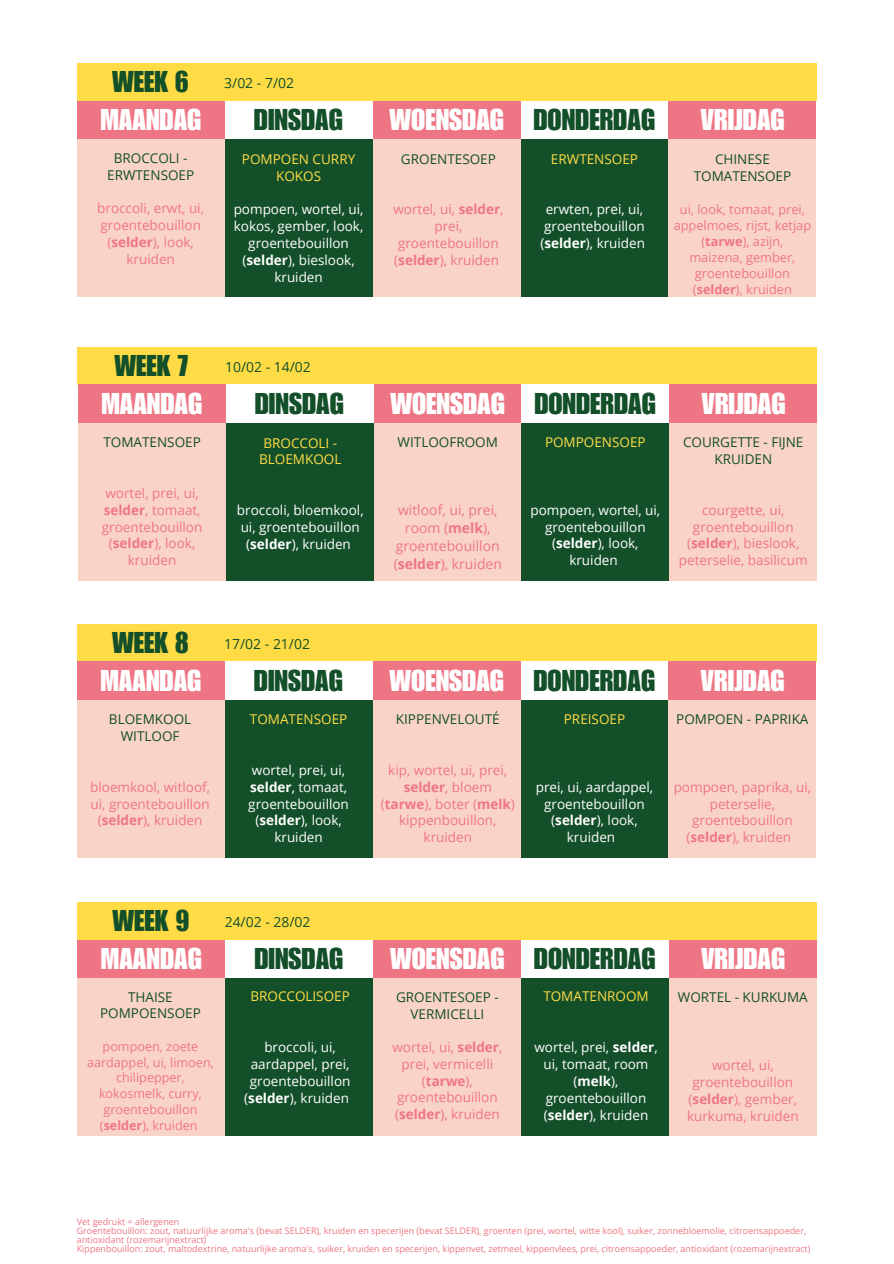
<style>
.page{position:relative;width:894px;height:1264px;background:#fff}
.page>*{position:absolute;margin:0;border:0;box-sizing:border-box;transform-origin:0 0}
.t1{font:29.25px "Impact LT Std";color:#fff}
.t2{font:29.25px "Impact LT Std";color:#134f29}
.t3{font:13.95px/18px "Open Sans";color:#ee7684;text-align:center}
.t4{font:13.95px "Open Sans";color:#134f29}
.t5{font:13.5px/16.8px "Open Sans";color:#ee7684;text-align:center}
.t6{font:13.5px/16.8px "Open Sans";color:#fff;text-align:center}
.t7{font:13.5px/16.8px "Open Sans";color:#134f29;text-align:center}
.t8{font:13.5px/16.8px "Open Sans";color:#ffdc46;text-align:center}
.t9{font:12.75px/15.9px "Open Sans";color:#ee7684;text-align:center}
.t10{font:12.6px/15.8px "Open Sans";color:#ee7684;text-align:center}
.t11{font:9px/9px "Open Sans";color:#ee7684}
.s1{font-weight:700}
</style>
<div class="page">
<div style="left:78px;top:347px;width:739px;height:37px;background:#ffdc46"></div>
<div style="left:77px;top:902px;width:739px;height:38px;background:#ffdc46"></div>
<div style="left:77px;top:624px;width:739px;height:37px;background:#ffdc46"></div>
<div style="left:78px;top:384px;width:147px;height:39px;background:#ee7684"></div>
<div style="left:77px;top:940px;width:148px;height:38px;background:#ee7684"></div>
<div style="left:77px;top:661px;width:147px;height:39px;background:#ee7684"></div>
<div style="left:78px;top:423px;width:147px;height:157px;background:#fad3c7"></div>
<div style="left:77px;top:978px;width:148px;height:157px;background:#fad3c7"></div>
<div style="left:77px;top:700px;width:148px;height:157px;background:#fad3c7"></div>
<div style="left:373px;top:384px;width:148px;height:39px;background:#ee7684"></div>
<div style="left:373px;top:940px;width:148px;height:38px;background:#ee7684"></div>
<div style="left:372px;top:661px;width:148px;height:39px;background:#ee7684"></div>
<div style="left:373px;top:423px;width:148px;height:157px;background:#fad3c7"></div>
<div style="left:373px;top:978px;width:148px;height:157px;background:#fad3c7"></div>
<div style="left:372px;top:700px;width:148px;height:157px;background:#fad3c7"></div>
<div style="left:225px;top:423px;width:148px;height:157px;background:#134f29"></div>
<div style="left:225px;top:978px;width:148px;height:157px;background:#134f29"></div>
<div style="left:225px;top:700px;width:147px;height:157px;background:#134f29"></div>
<div style="left:521px;top:423px;width:148px;height:157px;background:#134f29"></div>
<div style="left:521px;top:978px;width:147px;height:157px;background:#134f29"></div>
<div style="left:520px;top:700px;width:148px;height:157px;background:#134f29"></div>
<div style="left:669px;top:384px;width:148px;height:39px;background:#ee7684"></div>
<div style="left:668px;top:940px;width:148px;height:38px;background:#ee7684"></div>
<div style="left:668px;top:661px;width:148px;height:39px;background:#ee7684"></div>
<div style="left:669px;top:423px;width:148px;height:157px;background:#fad3c7"></div>
<div style="left:668px;top:978px;width:148px;height:157px;background:#fad3c7"></div>
<div style="left:668px;top:700px;width:148px;height:157px;background:#fad3c7"></div>
<div style="left:77px;top:64px;width:739px;height:37px;background:#ffdc46"></div>
<div style="left:77px;top:101px;width:147px;height:39px;background:#ee7684"></div>
<div style="left:77px;top:140px;width:148px;height:157px;background:#fad3c7"></div>
<div style="left:372px;top:101px;width:148px;height:39px;background:#ee7684"></div>
<div style="left:372px;top:140px;width:148px;height:157px;background:#fad3c7"></div>
<div style="left:225px;top:140px;width:147px;height:157px;background:#134f29"></div>
<div style="left:520px;top:140px;width:148px;height:157px;background:#134f29"></div>
<div style="left:668px;top:101px;width:148px;height:39px;background:#ee7684"></div>
<div style="left:668px;top:140px;width:148px;height:157px;background:#fad3c7"></div>
<h3 class="t2" style="left:112px;top:71px;width:78px">WEEK 6</h3>
<h2 class="t4" style="left:224px;top:73px;width:71px">3/02 - 7/02</h2>
<h1 class="t1" style="left:100px;top:110px;width:102px">MAANDAG</h1>
<h2 class="t2" style="left:254px;top:110px;width:90px">DINSDAG</h2>
<h1 class="t1" style="left:389px;top:110px;width:116px">WOENSDAG</h1>
<h1 class="t1" style="left:700px;top:110px;width:86px">VRIJDAG</h1>
<p class="t2" style="left:533px;top:110px;width:123px">DONDERDAG</p>
<h3 class="t7" style="left:107px;top:149px;width:89px">BROCCOLI -<br>ERWTENSOEP</h3>
<h2 class="t5" style="left:97px;top:200px;width:108px">broccoli, erwt, ui, groentebouillon (<span class="s1">selder</span>), look, kruiden</h2>
<h3 class="t8" style="left:242px;top:150px;width:115px">POMPOEN CURRY<br>KOKOS</h3>
<p class="t6" style="left:234px;top:201px;width:131px">pompoen, wortel, ui, kokos, gember, look, groentebouillon (<span class="s1">selder</span>), bieslook, kruiden</p>
<h3 class="t2" style="left:114px;top:355px;width:75px">WEEK 7</h3>
<h3 class="t1" style="left:101px;top:393px;width:102px">MAANDAG</h3>
<h1 class="t7" style="left:103px;top:433px;width:99px">TOMATENSOEP</h1>
<h1 class="t5" style="left:102px;top:484px;width:102px">wortel, prei, ui, <span class="s1">selder</span>, tomaat, groentebouillon (<span class="s1">selder</span>), look, kruiden</h1>
<h2 class="t4" style="left:225px;top:356px;width:87px">10/02 - 14/02</h2>
<h2 class="t2" style="left:255px;top:393px;width:90px">DINSDAG</h2>
<h3 class="t8" style="left:259px;top:434px;width:84px">BROCCOLI -<br>BLOEMKOOL</h3>
<h1 class="t6" style="left:237px;top:501px;width:128px">broccoli, bloemkool, ui, groentebouillon (<span class="s1">selder</span>), kruiden</h1>
<h3 class="t7" style="left:401px;top:150px;width:96px">GROENTESOEP</h3>
<h2 class="t5" style="left:393px;top:201px;width:112px">wortel, ui, <span class="s1">selder</span>, prei, groentebouillon (<span class="s1">selder</span>), kruiden</h2>
<p class="t8" style="left:551px;top:150px;width:89px">ERWTENSOEP</p>
<p class="t6" style="left:540px;top:201px;width:106px">erwten, prei, ui, groentebouillon (<span class="s1">selder</span>), kruiden</p>
<h3 class="t7" style="left:693px;top:150px;width:99px">CHINESE<br>TOMATENSOEP</h3>
<h2 class="t9" style="left:673px;top:201px;width:139px">ui, look, tomaat, prei, appelmoes, rijst, ketjap (<span class="s1">tarwe</span>), azijn, maizena, gember, groentebouillon (<span class="s1">selder</span>), kruiden</h2>
<h1 class="t1" style="left:390px;top:393px;width:116px">WOENSDAG</h1>
<h3 class="t2" style="left:534px;top:393px;width:123px">DONDERDAG</h3>
<h1 class="t1" style="left:701px;top:393px;width:86px">VRIJDAG</h1>
<h3 class="t7" style="left:397px;top:433px;width:102px">WITLOOFROOM</h3>
<h3 class="t8" style="left:545px;top:433px;width:102px">POMPOENSOEP</h3>
<h2 class="t7" style="left:683px;top:433px;width:122px">COURGETTE - FIJNE<br>KRUIDEN</h2>
<h2 class="t3" style="left:393px;top:500px;width:110px">witloof, ui, prei, room (<span class="s1">melk</span>), groentebouillon (<span class="s1">selder</span>), kruiden</h2>
<h2 class="t6" style="left:530px;top:501px;width:131px">pompoen, wortel, ui, groentebouillon (<span class="s1">selder</span>), look, kruiden</h2>
<h3 class="t5" style="left:678px;top:501px;width:130px">courgette, ui, groentebouillon (<span class="s1">selder</span>), bieslook, peterselie, basilicum</h3>
<h3 class="t2" style="left:112px;top:631px;width:78px">WEEK 8</h3>
<h3 class="t4" style="left:224px;top:633px;width:87px">17/02 - 21/02</h3>
<h1 class="t1" style="left:100px;top:670px;width:102px">MAANDAG</h1>
<h2 class="t2" style="left:254px;top:670px;width:90px">DINSDAG</h2>
<h1 class="t1" style="left:389px;top:670px;width:116px">WOENSDAG</h1>
<h3 class="t2" style="left:533px;top:670px;width:123px">DONDERDAG</h3>
<h3 class="t1" style="left:700px;top:670px;width:86px">VRIJDAG</h3>
<h2 class="t7" style="left:109px;top:710px;width:84px">BLOEMKOOL<br>WITLOOF</h2>
<h1 class="t8" style="left:250px;top:710px;width:99px">TOMATENSOEP</h1>
<h2 class="t7" style="left:396px;top:710px;width:105px">KIPPENVELOUTÉ</h2>
<h1 class="t8" style="left:563px;top:710px;width:63px">PREISOEP</h1>
<h3 class="t7" style="left:676px;top:710px;width:134px">POMPOEN - PAPRIKA</h3>
<h3 class="t5" style="left:90px;top:778px;width:121px">bloemkool, witloof, ui, groentebouillon (<span class="s1">selder</span>), kruiden</h3>
<h1 class="t6" style="left:248px;top:761px;width:102px">wortel, prei, ui, <span class="s1">selder</span>, tomaat, groentebouillon (<span class="s1">selder</span>), look, kruiden</h1>
<h3 class="t5" style="left:380px;top:761px;width:136px">kip, wortel, ui, prei, <span class="s1">selder</span>, bloem (<span class="s1">tarwe</span>), boter (<span class="s1">melk</span>) kippenbouillon, kruiden</h3>
<h2 class="t6" style="left:535px;top:778px;width:119px">prei, ui, aardappel, groentebouillon (<span class="s1">selder</span>), look, kruiden</h2>
<h2 class="t5" style="left:673px;top:778px;width:139px">pompoen, paprika, ui, peterselie, groentebouillon (<span class="s1">selder</span>), kruiden</h2>
<h2 class="t2" style="left:112px;top:910px;width:78px">WEEK 9</h2>
<h1 class="t1" style="left:101px;top:948px;width:102px">MAANDAG</h1>
<h1 class="t7" style="left:100px;top:987px;width:102px">THAISE<br>POMPOENSOEP</h1>
<h1 class="t10" style="left:87px;top:1038px;width:128px">pompoen, zoete aardappel, ui, limoen, chilipepper, kokosmelk, curry, groentebouillon (<span class="s1">selder</span>), kruiden</h1>
<h3 class="t4" style="left:225px;top:912px;width:87px">24/02 - 28/02</h3>
<h3 class="t2" style="left:254px;top:948px;width:90px">DINSDAG</h3>
<h1 class="t8" style="left:250px;top:987px;width:101px">BROCCOLISOEP</h1>
<h1 class="t6" style="left:244px;top:1038px;width:108px">broccoli, ui, aardappel, prei, groentebouillon (<span class="s1">selder</span>), kruiden</h1>
<h1 class="t1" style="left:390px;top:948px;width:116px">WOENSDAG</h1>
<h1 class="t7" style="left:396px;top:988px;width:104px">GROENTESOEP -<br>VERMICELLI</h1>
<h2 class="t5" style="left:392px;top:1038px;width:111px">wortel, ui, <span class="s1">selder</span>, prei, vermicelli (<span class="s1">tarwe</span>), groentebouillon (<span class="s1">selder</span>), kruiden</h2>
<h2 class="t2" style="left:534px;top:948px;width:123px">DONDERDAG</h2>
<h3 class="t8" style="left:543px;top:987px;width:107px">TOMATENROOM</h3>
<h1 class="t6" style="left:534px;top:1038px;width:125px">wortel, prei, <span class="s1">selder</span>, ui, tomaat, room (<span class="s1">melk</span>), groentebouillon (<span class="s1">selder</span>), kruiden</h1>
<h2 class="t1" style="left:701px;top:948px;width:86px">VRIJDAG</h2>
<h3 class="t7" style="left:677px;top:988px;width:131px">WORTEL - KURKUMA</h3>
<h2 class="t5" style="left:687px;top:1056px;width:113px">wortel, ui, groentebouillon (<span class="s1">selder</span>), gember, kurkuma, kruiden</h2>
<h1 class="t11" style="left:77px;top:1216px;width:104px">Vet gedrukt = allergenen</h1>
<h1 class="t11" style="left:77px;top:1225px;width:730px">Groentebouillon: zout, natuurlijke aroma's (bevat SELDER), kruiden en specerijen (bevat SELDER), groenten (prei, wortel, witte kool), suiker, zonnebloemolie, citroensappoeder, antioxidant (rozemarijnextract)</h1>
<h1 class="t11" style="left:77px;top:1243px;width:735px">Kippenbouillon: zout, maltodextrine, natuurlijke aroma's, suiker, kruiden en specerijen, kippenvet, zetmeel, kippenvlees, prei, citroensappoeder, antioxidant (rozemarijnextract)</h1>
</div>
